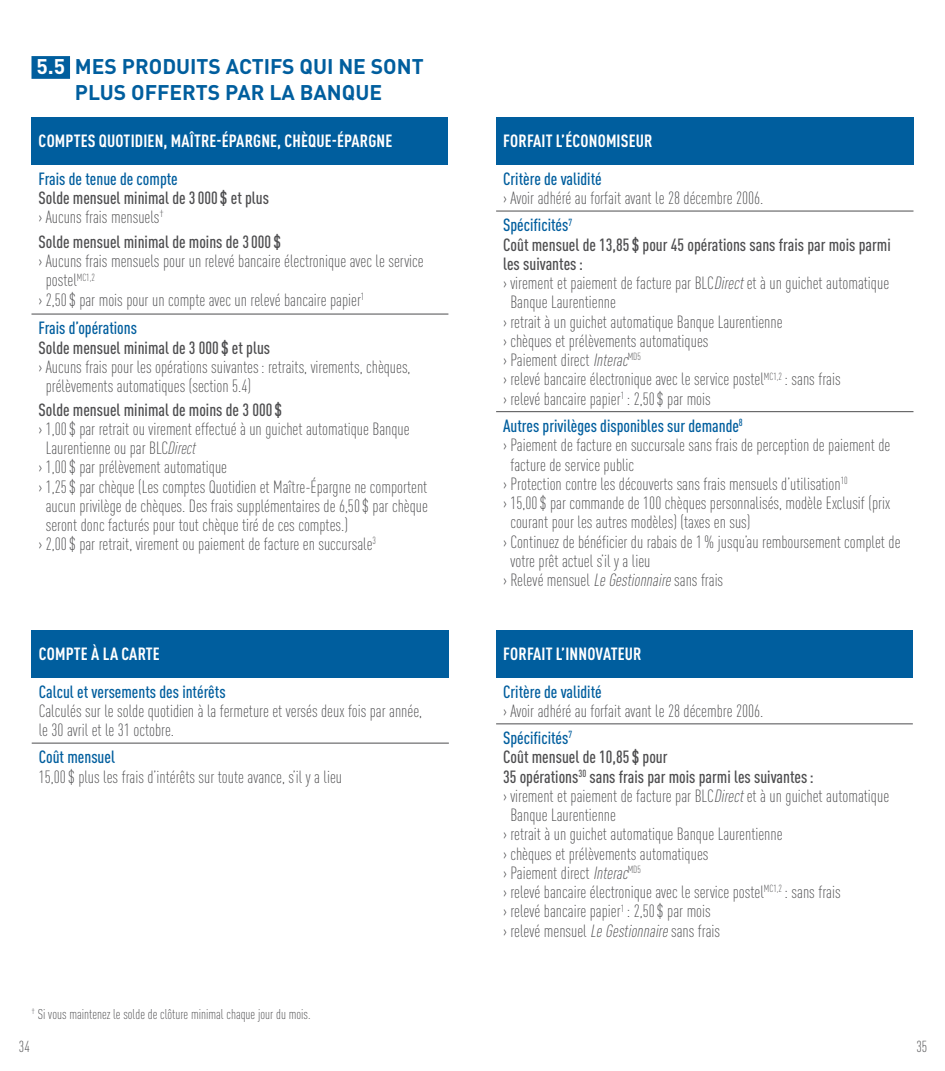
<style>
.page{position:relative;width:945px;height:1071px;background:#fff}
.page>*{position:absolute;margin:0;border:0;box-sizing:border-box;transform-origin:0 0}
.t1{font:700 21px/25.2px "DIN";color:#005e9e;text-align:center}
.t2{font:300 condensed 17.5px/19.2px "DINOT";color:#4d4d4f}
.t3{font:500 condensed 17.5px/19.2px "DINOT";color:#4d4d4f}
.t4{font:500 condensed 17.5px "DINOT";color:#005e9e}
.t5{font:700 condensed 17.5px "DINOT";letter-spacing:.01em;color:#fff}
.t6{font:300 condensed 15.75px "DINOT";color:#4d4d4f}
.t7{font:300 condensed 14px "DINOT";color:#4d4d4f}
.s1{color:#fff}
.s2{font-weight:300}
.s3{font-style:italic}
.s4{font-weight:500;color:#005e9e}
</style>
<div class="page">
<div style="left:32px;top:56px;width:38px;height:23px;background:#005e9e"></div>
<div style="left:32px;top:117px;width:416px;height:47px;background:#005e9e"></div>
<hr style="left:32px;top:314px;width:416px;height:1px;background:#4d4d4f">
<div style="left:496px;top:630px;width:417px;height:47px;background:#005e9e"></div>
<hr style="left:496px;top:724px;width:417px;height:1px;background:#4d4d4f">
<div style="left:32px;top:630px;width:417px;height:47px;background:#005e9e"></div>
<hr style="left:32px;top:743px;width:417px;height:1px;background:#4d4d4f">
<div style="left:496px;top:117px;width:418px;height:47px;background:#005e9e"></div>
<hr style="left:496px;top:211px;width:418px;height:1px;background:#4d4d4f">
<hr style="left:496px;top:411px;width:418px;height:1px;background:#4d4d4f">
<p class="t1" style="left:36px;top:53px;width:389px"><span class="s1">5.5</span> MES PRODUITS ACTIFS QUI NE SONT<br>PLUS OFFERTS PAR LA BANQUE</p>
<p class="t5" style="left:39px;top:131px;width:355px">COMPTES QUOTIDIEN, MAÎTRE-ÉPARGNE, CHÈQUE-ÉPARGNE</p>
<p class="t4" style="left:38px;top:168px;width:141px">Frais de tenue de compte</p>
<p class="t3" style="left:38px;top:188px;width:232px">Solde mensuel minimal de 3000 $ et plus <span class="s2">› Aucuns frais mensuels</span><sup>†</sup></p>
<p class="t3" style="left:38px;top:232px;width:244px">Solde mensuel minimal de moins de 3000 $</p>
<p class="t2" style="left:38px;top:251px;width:387px">› Aucuns frais mensuels pour un relevé bancaire électronique avec le service</p>
<p class="t2" style="left:46px;top:271px;width:51px">postel<sup>MC1,2</sup></p>
<p class="t2" style="left:38px;top:290px;width:327px">› 2,50$ par mois pour un compte avec un relevé bancaire papier<sup>1</sup></p>
<p class="t4" style="left:38px;top:318px;width:100px">Frais d’opérations</p>
<p class="t3" style="left:38px;top:338px;width:233px">Solde mensuel minimal de 3 000 $ et plus</p>
<p class="t2" style="left:46px;top:357px;width:366px;text-indent:-7px">› Aucuns frais pour les opérations suivantes: retraits, virements, chèques, prélèvements automatiques (section 5.4)</p>
<p class="t3" style="left:38px;top:399px;width:245px">Solde mensuel minimal de moins de 3 000 $</p>
<p class="t2" style="left:38px;top:419px;width:373px">› 1,00$ par retrait ou virement effectué à un guichet automatique Banque</p>
<p class="t2" style="left:46px;top:438px;width:152px">Laurentienne ou par BLC<span class="s3">Direct</span></p>
<p class="t2" style="left:38px;top:458px;width:190px">› 1,00$ par prélèvement automatique</p>
<p class="t2" style="left:38px;top:477px;width:390px">› 1,25$ par chèque (Les comptes Quotidien et Maître-Épargne ne comportent</p>
<p class="t2" style="left:46px;top:496px;width:384px">aucun privilège de chèques. Des frais supplémentaires de 6,50$ par chèque</p>
<p class="t2" style="left:46px;top:515px;width:304px">seront donc facturés pour tout chèque tiré de ces comptes.)</p>
<p class="t2" style="left:38px;top:535px;width:339px">› 2,00$ par retrait, virement ou paiement de facture en succursale<sup>3</sup></p>
<p class="t5" style="left:39px;top:643px;width:122px">COMPTE À LA CARTE</p>
<p class="t4" style="left:39px;top:681px;width:188px">Calcul et versements des intérêts</p>
<p class="t2" style="left:39px;top:701px;width:385px">Calculés sur le solde quotidien à la fermeture et versés deux fois par année, le 30 avril et le 31 octobre.</p>
<p class="t4" style="left:39px;top:747px;width:78px">Coût mensuel</p>
<p class="t2" style="left:39px;top:767px;width:305px">15,00$ plus les frais d’intérêts sur toute avance, s’il y a lieu</p>
<p class="t7" style="left:32px;top:1006px;width:281px"><sup>†</sup> Si vous maintenez le solde de clôture minimal chaque jour du mois.</p>
<p class="t5" style="left:503px;top:131px;width:151px">FORFAIT L’ÉCONOMISEUR</p>
<p class="t4" style="left:503px;top:168px;width:100px">Critère de validité</p>
<p class="t2" style="left:503px;top:184px;width:262px;line-height:27.3px">› Avoir adhéré au forfait avant le 28 décembre 2006.<br><span class="s4">Spécificités</span><sup>7</sup></p>
<p class="t3" style="left:503px;top:235px;width:389px">Coût mensuel de 13,85 $ pour 45 opérations sans frais par mois parmi</p>
<p class="t3" style="left:503px;top:254px;width:81px">les suivantes:</p>
<p class="t2" style="left:503px;top:273px;width:388px">› virement et paiement de facture par BLC<span class="s3">Direct</span>et à un guichet automatique</p>
<p class="t2" style="left:510px;top:293px;width:107px">Banque Laurentienne</p>
<p class="t2" style="left:503px;top:312px;width:281px">› retrait à un guichet automatique Banque Laurentienne</p>
<p class="t2" style="left:503px;top:331px;width:207px">› chèques et prélèvements automatiques</p>
<p class="t2" style="left:503px;top:350px;width:139px">› Paiement direct <span class="s3">Interac</span><sup>MD5</sup></p>
<p class="t2" style="left:503px;top:370px;width:339px">› relevé bancaire électronique avec le service postel<sup>MC1,2</sup> : sans frais</p>
<p class="t2" style="left:503px;top:389px;width:209px">› relevé bancaire papier<sup>1</sup> : 2,50$ par mois</p>
<p class="t4" style="left:503px;top:415px;width:241px">Autres privilèges disponibles sur demande<sup>8</sup></p>
<p class="t2" style="left:503px;top:436px;width:389px">› Paiement de facture en succursale sans frais de perception de paiement de</p>
<p class="t2" style="left:510px;top:455px;width:125px">facture de service public</p>
<p class="t2" style="left:503px;top:474px;width:346px">› Protection contre les découverts sans frais mensuels d’utilisation<sup>10</sup></p>
<p class="t2" style="left:503px;top:493px;width:389px">› 15,00$ par commande de 100 chèques personnalisés, modèle Exclusif (prix</p>
<p class="t2" style="left:510px;top:513px;width:242px">courant pour les autres modèles) (taxes en sus)</p>
<p class="t2" style="left:503px;top:532px;width:399px">› Continuez de bénéficier du rabais de 1% jusqu’au remboursement complet de</p>
<p class="t2" style="left:510px;top:551px;width:142px">votre prêt actuel s’il y a lieu</p>
<p class="t2" style="left:503px;top:570px;width:222px">› Relevé mensuel <span class="s3">LeGestionnaire</span>sans frais</p>
<p class="t5" style="left:503px;top:643px;width:140px">FORFAIT L’INNOVATEUR</p>
<p class="t4" style="left:503px;top:681px;width:100px">Critère de validité</p>
<p class="t2" style="left:503px;top:697px;width:262px;line-height:27.3px">› Avoir adhéré au forfait avant le 28 décembre 2006.<br><span class="s4">Spécificités</span><sup>7</sup></p>
<p class="t3" style="left:503px;top:747px;width:166px">Coût mensuel de 10,85 $ pour</p>
<p class="t3" style="left:503px;top:767px;width:312px">35 opérations<sup>30</sup> sans frais par mois parmi les suivantes:</p>
<p class="t2" style="left:503px;top:786px;width:388px">› virement et paiement de facture par BLC<span class="s3">Direct</span>et à un guichet automatique</p>
<p class="t2" style="left:510px;top:806px;width:107px">Banque Laurentienne</p>
<p class="t2" style="left:503px;top:825px;width:281px">› retrait à un guichet automatique Banque Laurentienne</p>
<p class="t2" style="left:503px;top:844px;width:207px">› chèques et prélèvements automatiques</p>
<p class="t2" style="left:503px;top:863px;width:139px">› Paiement direct <span class="s3">Interac</span><sup>MD5</sup></p>
<p class="t2" style="left:503px;top:883px;width:339px">› relevé bancaire électronique avec le service postel<sup>MC1,2</sup> : sans frais</p>
<p class="t2" style="left:503px;top:902px;width:209px">› relevé bancaire papier<sup>1</sup> : 2,50$ par mois</p>
<p class="t2" style="left:503px;top:921px;width:219px">› relevé mensuel <span class="s3">LeGestionnaire</span>sans frais</p>
<p class="t6" style="left:19px;top:1037px;width:12px">34</p>
<p class="t6" style="left:916px;top:1037px;width:12px">35</p>
</div>
